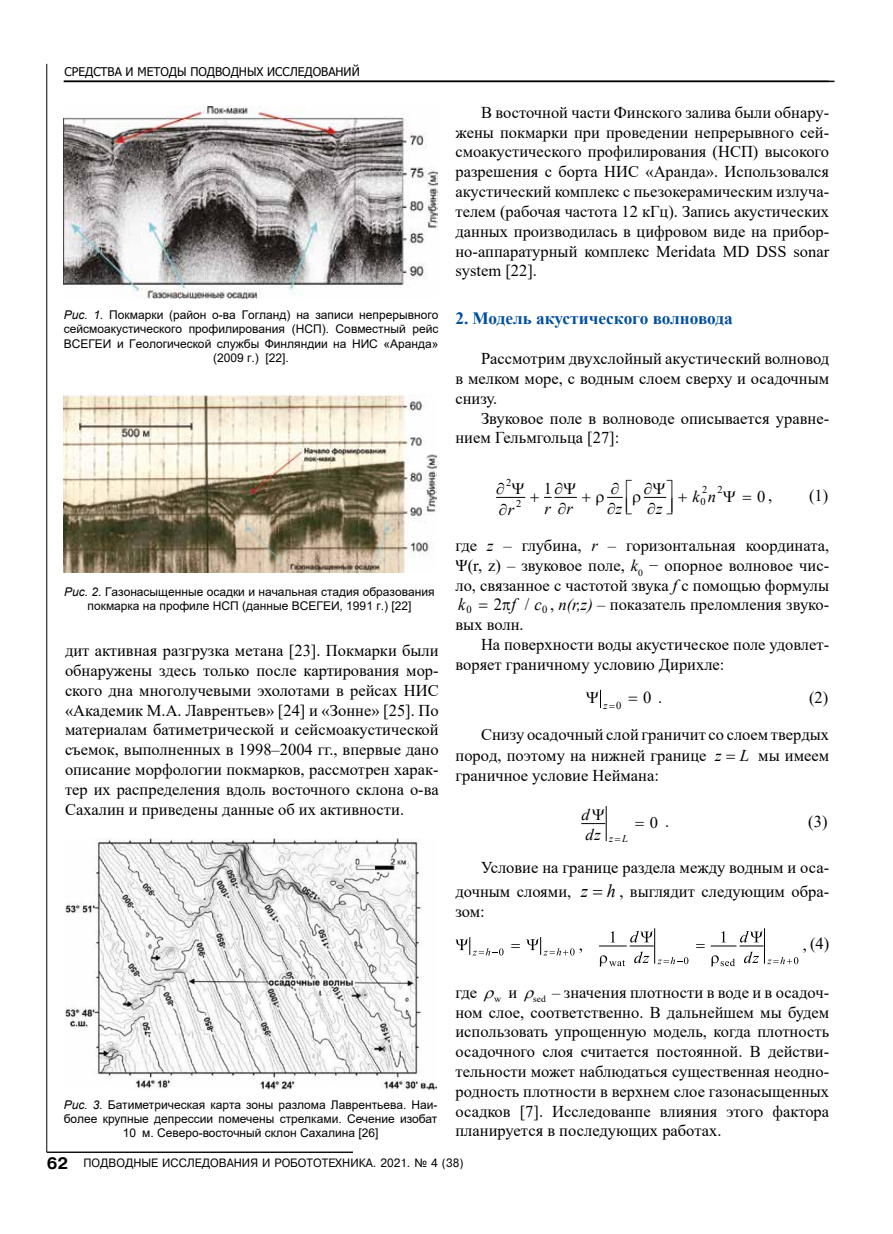
<style>
.page{position:relative;width:893px;height:1234px;background:#fff}
.page>*{position:absolute;margin:0;border:0;box-sizing:border-box;transform-origin:0 0}
.t1{font:700 17.25px "Times New Roman";color:#004f9f}
.t2{font:italic 16.95px "Times New Roman";color:#000}
.t3{font:16.95px "Times New Roman";color:#000}
.t4{font:16.8px "Times New Roman";color:#000}
.t5{font:16.5px/19.8px "Times New Roman";color:#000;text-align:justify}
.t6{font:italic 16.35px "Times New Roman";color:#000}
.t7{font:16.35px "Times New Roman";color:#000}
.t8{font:italic 16.2px/20.4px "Times New Roman";color:#000}
.t9{font:16.2px "Times New Roman";color:#000}
.t10{font:12px/14.1px "Arial";color:#000;text-align:center}
.t11{font:12px "Pragmatica Cyrillic";color:#000;scale:.95 1}
.t12{font:12px "Tahoma";color:#000}
.t13{font:10.8px "Times New Roman";color:#000}
.t14{font:10.65px "Times New Roman";color:#000}
.t15{font:italic 10.65px "Times New Roman";color:#000}
.t16{font:10.35px "Times New Roman";color:#000}
.t17{font:italic 10.35px "Times New Roman";color:#000}
.s1{font-style:italic}
.s2{font-size:16.5px}
.s3{font-size:16.95px}
.s4{font-style:italic;font-size:18.3px}
.s5{font-family:"Pragmatica CTT";font-weight:700;font-size:16.5px}
</style>
<div class="page">
<hr style="left:47px;top:64px;width:1px;height:1087px;background:#000">
<hr style="left:47px;top:1151px;width:306px;height:1px;background:#000">
<hr style="left:64px;top:81px;width:770px;height:1px;background:#000">
<hr style="left:606px;top:806px;width:1px;height:34px;background:#000">
<hr style="left:654px;top:928px;width:1px;height:34px;background:#000">
<hr style="left:764px;top:928px;width:1px;height:34px;background:#000">
<svg style="left:526px;top:937px;width:56px;height:18px"></svg>
<svg style="left:455px;top:937px;width:49px;height:18px"></svg>
<svg style="left:599px;top:930px;width:89px;height:36px"></svg>
<svg style="left:711px;top:931px;width:95px;height:35px"></svg>
<img style="left:64px;top:106px;width:373px;height:192px">
<img style="left:64px;top:394px;width:373px;height:179px">
<img style="left:65px;top:838px;width:371px;height:251px">
<svg style="left:600px;top:690px;width:1px;height:17px"></svg>
<svg style="left:582px;top:823px;width:23px;height:1px"></svg>
<svg style="left:497px;top:496px;width:29px;height:2px"></svg>
<svg style="left:607px;top:496px;width:60px;height:2px"></svg>
<svg style="left:545px;top:496px;width:31px;height:2px"></svg>
<p class="t12" style="left:65px;top:64px;width:297px">СРЕДСТВА И МЕТОДЫ ПОДВОДНЫХ ИССЛЕДОВАНИЙ</p>
<p class="t10" style="left:64px;top:308px;width:376px"><span class="s1">Рис. 1.</span> Покмарки (район о-ва Гогланд) на записи непрерывного сейсмоакустического профилирования (НСП). Совместный рейс ВСЕГЕИ и Геологической службы Финляндии на НИС «Аранда» (2009 г.) [22].</p>
<p class="t10" style="left:64px;top:584px;width:372px"><span class="s1">Рис. 2.</span> Газонасыщенные осадки и начальная стадия образования покмарка на профиле НСП (данные ВСЕГЕИ, 1991 г.) [22]</p>
<p class="t5" style="left:65px;top:640px;width:375px">дит активная разгрузка метана [23]. Покмарки были обнаружены здесь только после картирования мор&shy;ского дна многолучевыми эхолотами в рейсах НИС «Академик М.А. Лаврентьев» [24] и «Зонне» [25]. По материалам батиметрической и сейсмоакустической съемок, выполненных в 1998–2004 гг., впервые дано описание морфологии покмарков, рассмотрен харак&shy;тер их распределения вдоль восточного склона о-ва Сахалин и приведены данные об их активности.</p>
<p class="t10" style="left:64px;top:1097px;width:375px"><span class="s1">Рис. 3.</span> Батиметрическая карта зоны разлома Лаврентьева. Наи&shy;более крупные депрессии помечены стрелками. Сечение изобат<br>10 м. Северо-восточный склон Сахалина [26]</p>
<p class="t5" style="left:455px;top:102px;width:375px;text-indent:26px">В восточной части Финского залива были обнару&shy;жены покмарки при проведении непрерывного сей&shy;смоакустического профилирования (НСП) высокого разрешения с борта НИС «Аранда». Использовался акустический комплекс с пьезокерамическим излуча&shy;телем (рабочая частота 12 кГц). Запись акустических данных производилась в цифровом виде на прибор&shy;но-аппаратурный комплекс Meridata MD DSS sonar system [22].</p>
<p class="t1" style="left:455px;top:306px;width:279px">2. Модель акустического волновода</p>
<p class="t5" style="left:455px;top:348px;width:375px;text-indent:26px">Рассмотрим двухслойный акустический волновод в мелком море, с водным слоем сверху и осадочным снизу.</p>
<p class="t5" style="left:455px;top:407px;width:375px;text-indent:26px">Звуковое поле в волноводе описывается уравне&shy;нием Гельмгольца [27]:</p>
<p class="t16" style="left:506px;top:474px;width:7px">2</p>
<p class="t16" style="left:702px;top:482px;width:22px">2 2</p>
<p class="t16" style="left:516px;top:496px;width:7px">2</p>
<p class="t16" style="left:700px;top:493px;width:7px">0</p>
<p class="t7" style="left:544px;top:476px;width:20px">1∂</p>
<p class="t5" style="left:809px;top:485px;width:21px">(1)</p>
<p class="t5" style="left:455px;top:535px;width:375px">где <span class="s1">z</span> – глубина, <span class="s1">r</span> – горизонтальная координата, Ψ(r, z) – звуковое поле, <span class="s1">k</span><sub>0</sub> − опорное волновое чис&shy;ло, связанное с частотой звука <span class="s1">f</span> с помощью формулы</p>
<p class="t2" style="left:458px;top:592px;width:9px">k</p>
<p class="t2" style="left:511px;top:592px;width:32px">f c</p>
<p class="t6" style="left:692px;top:484px;width:25px">k n</p>
<p class="t7" style="left:757px;top:484px;width:17px">0<span class="s2">,</span></p>
<p class="t6" style="left:499px;top:498px;width:17px">∂r</p>
<p class="t6" style="left:544px;top:497px;width:30px">r r</p>
<p class="t6" style="left:607px;top:497px;width:17px">∂z</p>
<p class="t6" style="left:647px;top:497px;width:17px">∂z</p>
<p class="t3" style="left:494px;top:592px;width:10px">2</p>
<p class="t5" style="left:525px;top:594px;width:306px"><span class="s3">/</span> , <span class="s1">n(r,z)</span> – показатель преломления звуко-</p>
<p class="t5" style="left:455px;top:614px;width:70px">вых волн.</p>
<p class="t5" style="left:481px;top:634px;width:350px">На поверхности воды акустическое поле удовлет-</p>
<p class="t5" style="left:455px;top:653px;width:270px">воряет граничному условию Дирихле:</p>
<p class="t14" style="left:616px;top:697px;width:7px">0</p>
<p class="t13" style="left:466px;top:602px;width:7px">0</p>
<p class="t13" style="left:542px;top:602px;width:7px">0</p>
<p class="t5" style="left:809px;top:687px;width:21px">(2)</p>
<p class="t5" style="left:455px;top:723px;width:375px;line-height:21.3px;text-align:right">Снизу осадочный слой граничит со слоем твердых пород, поэтому на нижней границе <span class="s1">z L</span> мы имеем</p>
<p class="t5" style="left:455px;top:765px;width:205px">граничное условие Неймана:</p>
<p class="t9" style="left:650px;top:810px;width:21px">0 <span class="s2">.</span></p>
<p class="t17" style="left:609px;top:830px;width:20px">z L</p>
<p class="t4" style="left:643px;top:685px;width:20px">0 <span class="s2">.</span></p>
<p class="t15" style="left:604px;top:697px;width:6px">z</p>
<p class="t8" style="left:582px;top:803px;width:21px">d dz</p>
<p class="t5" style="left:808px;top:811px;width:21px">(3)</p>
<p class="t5" style="left:455px;top:854px;width:375px;line-height:24.8px;text-align:right">Условие на границе раздела между водным и оса&shy;дочным слоями, <span class="s4">z h</span> , выглядит следующим обра-</p>
<p class="t5" style="left:455px;top:901px;width:31px">зом:</p>
<p class="t5" style="left:810px;top:933px;width:21px">(4)</p>
<p class="t5" style="left:455px;top:981px;width:375px">где <sub>w</sub> и <sub>sed</sub> – значения плотности в воде и в осадоч&shy;ном слое, соответственно. В дальнейшем мы будем использовать упрощенную модель, когда плотность осадочного слоя считается постоянной. В действи&shy;тельности может наблюдаться существенная неодно&shy;родность плотности в верхнем слое газонасыщенных осадков [7]. Исследованпе влияния этого фактора планируется в последующих работах.</p>
<p class="t11" style="left:47px;top:1156px;width:440px"><span class="s5">62</span> ПОДВОДНЫЕ ИССЛЕДОВАНИЯ И РОБОТОТЕХНИКА. 2021. ¹ 4 (38)</p>
</div>
